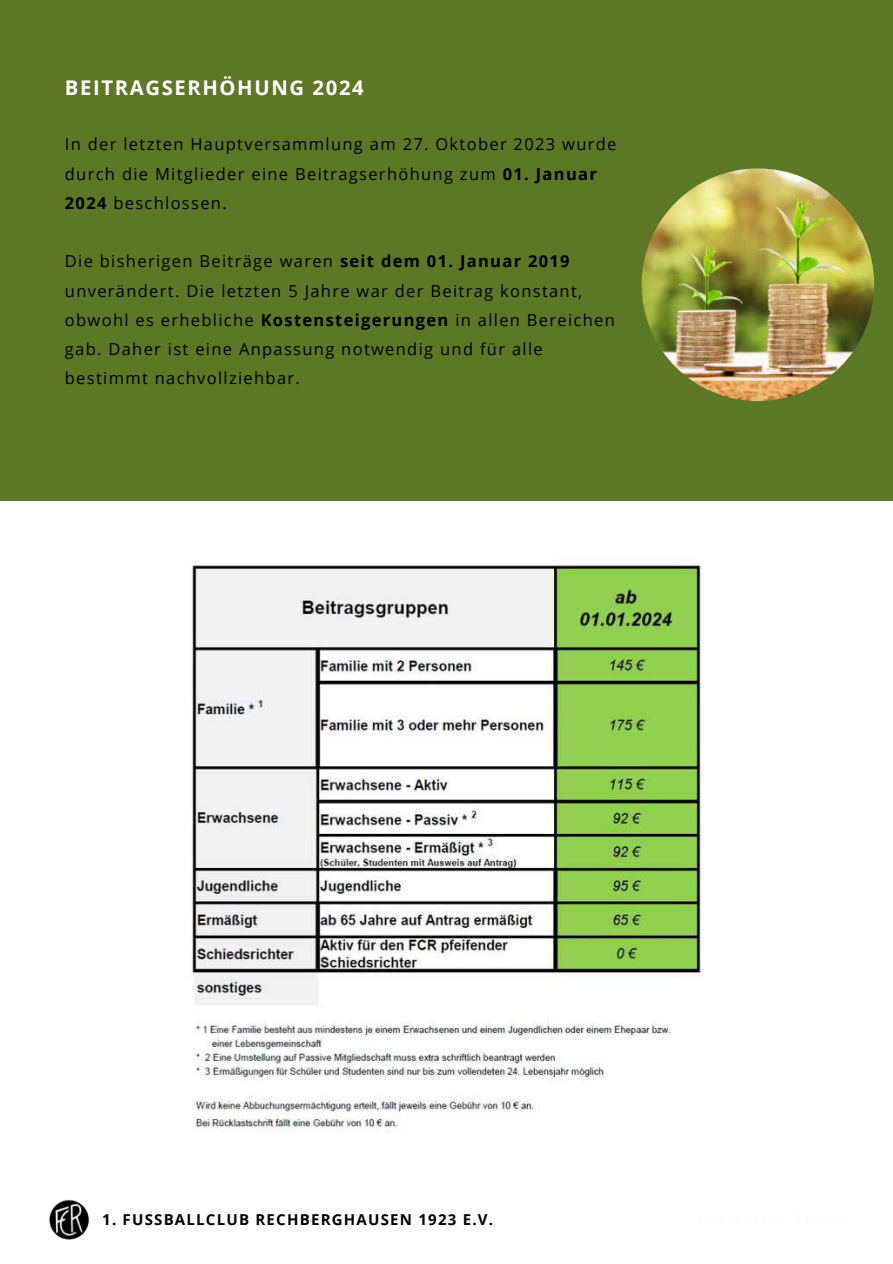
<style>
.page{position:relative;width:893px;height:1264px;background:#fff}
.page>*{position:absolute;margin:0;border:0;box-sizing:border-box;transform-origin:0 0}
.t1{font:700 20.25px "Open Sans";letter-spacing:.08em;color:#fff}
.t2{font:16.5px/29.2px "Open Sans";letter-spacing:.08em;color:#000}
.t3{font:700 15px "Open Sans";letter-spacing:.08em;color:#000}
.s1{font-weight:700}
</style>
<div class="page">
<div style="left:0;top:0;width:892px;height:501px;background:#577421"></div>
<img style="left:49px;top:1199px;width:40px;height:40px;border-radius:50%">
<img style="left:641px;top:168px;width:233px;height:233px;border-radius:50%">
<img style="left:192px;top:562px;width:509px;height:570px">
<p class="t1" style="left:65px;top:74px;width:300px">BEITRAGSERHÖHUNG 2024</p>
<p class="t2" style="left:65px;top:129px;width:553px">In der letzten Hauptversammlung am 27. Oktober 2023 wurde durch die Mitglieder eine Beitragserhöhung zum <span class="s1">01. Januar<br>2024</span> beschlossen.</p>
<p class="t2" style="left:65px;top:246px;width:551px">Die bisherigen Beiträge waren <span class="s1">seit dem 01. Januar 2019 </span>unverändert. Die letzten 5 Jahre war der Beitrag konstant, obwohl es erhebliche <span class="s1">Kostensteigerungen</span> in allen Bereichen gab. Daher ist eine Anpassung notwendig und für alle bestimmt nachvollziehbar.</p>
<p class="t3" style="left:102px;top:1209px;width:392px">1. FUSSBALLCLUB RECHBERGHAUSEN 1923 E.V.</p>
</div>
